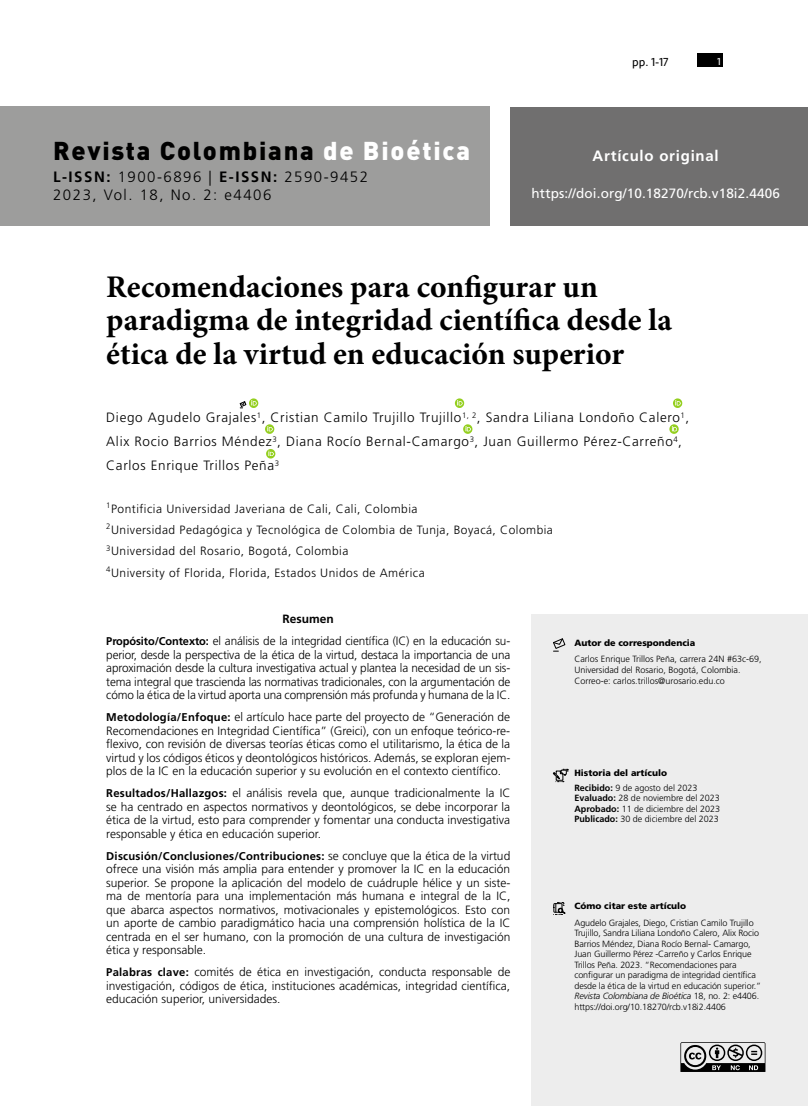
<style>
.page{position:relative;width:808px;height:1106px;background:#fff}
.page>*{position:absolute;margin:0;border:0;box-sizing:border-box;transform-origin:0 0}
.t1{font:700 31.5px/33px "Minion Pro";color:#000}
.t2{font:900 25.5px "DIN Pro";letter-spacing:.07em;color:#000}
.t3{font:300 15px/18px "Frutiger LT Std";letter-spacing:.1em;color:#000}
.t4{font:700 15px "Frutiger LT Std";letter-spacing:.05em;color:#fff}
.t5{font:300 13.5px/24px "Frutiger LT Std";letter-spacing:.05em;color:#000}
.t6{font:13.5px "Frutiger LT Std";letter-spacing:.01em;color:#fff}
.t7{font:300 12px/13.5px "Frutiger LT Std";color:#000;text-align:justify}
.t8{font:300 12px/21.5px "Frutiger LT Std";letter-spacing:.04em;color:#000}
.t9{font:12px "Seravek";color:#000}
.t10{font:700 11.25px "Frutiger LT Std";letter-spacing:.02em;color:#000}
.t11{font:10.5px "Seravek";color:#fff}
.t12{font:300 9px/10.5px "Frutiger LT Std";letter-spacing:-.01em;color:#000}
.t13{font:900 9px/14.7px "Frutiger LT Std";color:#000}
.s1{color:#fff}
.s2{font-weight:700}
.s3{font-weight:700;font-size:11.25px}
.s4{font-weight:300;font-size:12px}
.s5{font-weight:300}
.s6{font-style:italic}
</style>
<div class="page">
<div style="left:698px;top:53px;width:25px;height:14px;background:#000"></div>
<div style="left:0;top:107px;width:489px;height:119px;background:#9d9d9c"></div>
<div style="left:510px;top:107px;width:298px;height:118px;background:#706f6f"></div>
<div style="left:531px;top:614px;width:277px;height:492px;background:#ededed"></div>
<svg style="left:680px;top:1042px;width:85px;height:29px"></svg>
<svg style="left:553px;top:638px;width:13px;height:13px"></svg>
<svg style="left:553px;top:768px;width:15px;height:14px"></svg>
<svg style="left:553px;top:902px;width:12px;height:13px"></svg>
<svg style="left:240px;top:398px;width:18px;height:10px"></svg>
<svg style="left:455px;top:398px;width:9px;height:10px"></svg>
<svg style="left:265px;top:424px;width:9px;height:10px"></svg>
<svg style="left:463px;top:424px;width:9px;height:10px"></svg>
<svg style="left:669px;top:424px;width:10px;height:10px"></svg>
<svg style="left:266px;top:449px;width:9px;height:9px"></svg>
<svg style="left:673px;top:398px;width:9px;height:10px"></svg>
<h2 class="t2" style="left:53px;top:134px;width:418px">Revista Colombiana <span class="s1">de Bioética</span></h2>
<p class="t3" style="left:53px;top:168px;width:316px"><span class="s2">L-ISSN:</span> 1900-6896 | <span class="s2">E-ISSN:</span> 2590-9452<br>2023, Vol. 18, No. 2: e4406</p>
<p class="t9" style="left:632px;top:53px;width:38px">pp. 1-17</p>
<p class="t11" style="left:717px;top:53px;width:5px">1</p>
<p class="t4" style="left:593px;top:147px;width:128px">Artículo original</p>
<p class="t6" style="left:531px;top:185px;width:250px">https://doi.org/10.18270/rcb.v18i2.4406</p>
<h1 class="t1" style="left:106px;top:270px;width:567px">Recomendaciones para configurar un paradigma de integridad científica desde la ética de la virtud en educación superior</h1>
<p class="t5" style="left:106px;top:406px;width:584px">Diego Agudelo Grajales<sup>1</sup>, Cristian Camilo Trujillo Trujillo<sup>1,</sup> <sup>2</sup>, Sandra Liliana Londoño Calero<sup>1</sup>,<br>Alix Rocio Barrios Méndez<sup>3</sup>, Diana Rocío Bernal-Camargo<sup>3</sup>, Juan Guillermo Pérez-Carreño<sup>4</sup>,<br>Carlos Enrique Trillos Peña<sup>3</sup></p>
<p class="t8" style="left:106px;top:498px;width:448px"><sup>1</sup>Pontificia Universidad Javeriana de Cali, Cali, Colombia<br><sup>2</sup>Universidad Pedagógica y Tecnológica de Colombia de Tunja, Boyacá, Colombia <sup>3</sup>Universidad del Rosario, Bogotá, Colombia<br><sup>4</sup>University of Florida, Florida, Estados Unidos de América</p>
<p class="t7" style="left:106px;top:608px;width:405px;line-height:22px;text-align:center"><span class="s2">Resumen<br></span><span class="s3">Propósito/Contexto:</span> el análisis de la integridad científica (IC) en la educación su-</p>
<p class="t7" style="left:106px;top:648px;width:405px">perior, desde la perspectiva de la ética de la virtud, destaca la importancia de una aproximación desde la cultura investigativa actual y plantea la necesidad de un sis&shy;tema integral que trascienda las normativas tradicionales, con la argumentación de cómo la ética de la virtud aporta una comprensión más profunda y humana de la IC.</p>
<p class="t7" style="left:106px;top:710px;width:405px"><span class="s3">Metodología/Enfoque:</span> el artículo hace parte del proyecto de “Generación de Recomendaciones en Integridad Científica” (Greici), con un enfoque teórico-re&shy;flexivo, con revisión de diversas teorías éticas como el utilitarismo, la ética de la virtud y los códigos éticos y deontológicos históricos. Además, se exploran ejem&shy;plos de la IC en la educación superior y su evolución en el contexto científico.</p>
<p class="t7" style="left:106px;top:786px;width:405px"><span class="s3">Resultados/Hallazgos:</span> el análisis revela que, aunque tradicionalmente la IC se ha centrado en aspectos normativos y deontológicos, se debe incorporar la ética de la virtud, esto para comprender y fomentar una conducta investigativa responsable y ética en educación superior.</p>
<p class="t10" style="left:106px;top:849px;width:405px">Discusión/Conclusiones/Contribuciones: <span class="s4">se concluye que la ética de la virtud</span></p>
<p class="t7" style="left:106px;top:862px;width:405px">ofrece una visión más amplia para entender y promover la IC en la educación superior. Se propone la aplicación del modelo de cuádruple hélice y un siste&shy;ma de mentoría para una implementación más humana e integral de la IC, que abarca aspectos normativos, motivacionales y epistemológicos. Esto con un aporte de cambio paradigmático hacia una comprensión holística de la IC centrada en el ser humano, con la promoción de una cultura de investigación ética y responsable.</p>
<p class="t7" style="left:106px;top:965px;width:405px"><span class="s3">Palabras clave:</span> comités de ética en investigación, conducta responsable de investigación, códigos de ética, instituciones académicas, integridad científica, educación superior, universidades.</p>
<p class="t13" style="left:574px;top:635px;width:122px">Autor de correspondencia</p>
<p class="t12" style="left:574px;top:654px;width:189px">Carlos Enrique Trillos Peña, carrera 24N #63c-69,<br>Universidad del Rosario, Bogotá, Colombia.<br>Correo-e: carlos.trillos@urosario.edu.co</p>
<p class="t13" style="left:574px;top:765px;width:125px">Historia del artículo<br><span class="s2">Recibido:</span> <span class="s5">9 de agosto del 2023</span></p>
<p class="t12" style="left:574px;top:793px;width:147px;text-align:justify"><span class="s2">Evaluado:</span> 28 de noviembre del 2023<br><span class="s2">Aprobado:</span> 11 de diciembre del 2023<br><span class="s2">Publicado:</span> 30 de diciembre del 2023</p>
<p class="t13" style="left:574px;top:898px;width:113px">Cómo citar este artículo</p>
<p class="t12" style="left:574px;top:917px;width:188px">Agudelo Grajales, Diego, Cristian Camilo Trujillo Trujillo, Sandra Liliana Londoño Calero, Alix Rocio Barrios Méndez, Diana Rocío Bernal- Camargo, Juan Guillermo Pérez -Carreño y Carlos Enrique Trillos Peña. 2023. “Recomendaciones para configurar un paradigma de integridad científica desde la ética de la virtud en educación superior.” <span class="s6">Revista Colombiana de Bioética</span> 18, no. 2: e4406. https://doi.org/10.18270/rcb.v18i2.4406</p>
</div>
